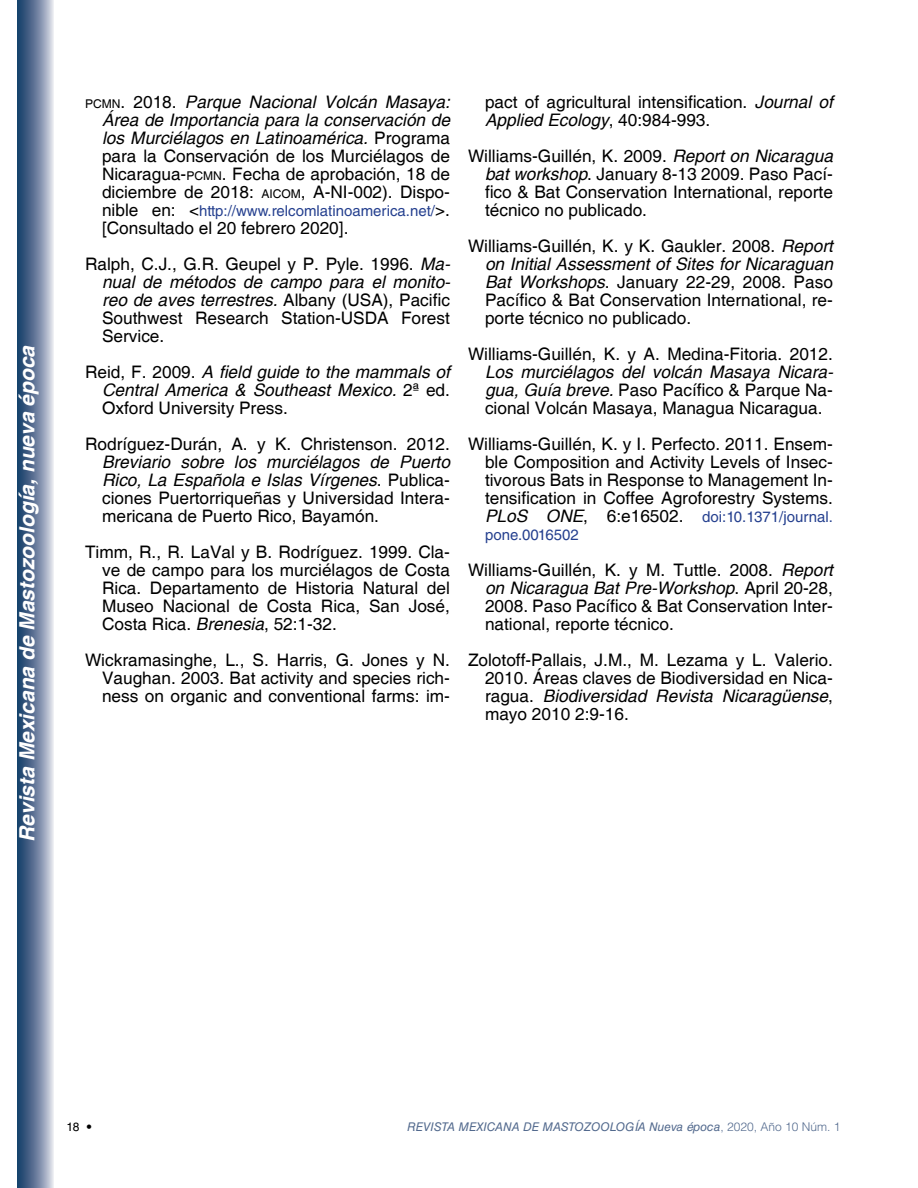
<style>
.page{position:relative;width:918px;height:1188px;background:#fff}
.page>*{position:absolute;margin:0;border:0;box-sizing:border-box;transform-origin:0 0}
.t1{font:italic 700 21px "Helvetica";color:#fff}
.t2{font:17.25px/18px "Helvetica";color:#000;text-align:justify}
.t3{font:italic 17.25px/18px "Helvetica";color:#000;text-align:justify}
.t4{font:15px/18px "Helvetica LT Std";color:#25408f}
.t5{font:italic 12px "Helvetica LT Std";color:#52698d}
.t6{font:12px "Helvetica LT Std";color:#000}
.s1{font-size:12.15px}
.s2{font-style:italic}
.s3{font-family:"Helvetica";font-size:17.25px;color:#000}
.s4{font-style:normal}
.s5{font-family:"Helvetica";font-style:italic;font-size:17.25px;color:#000}
.s6{font-weight:300}
.s7{font-weight:300;font-style:normal}
</style>
<div class="page">
<svg style="left:17px;top:0;width:37px;height:1188px;background:#6f84a1"></svg>
<p class="t1" style="left:14px;top:842px;width:498px;rotate:-90deg">Revista Mexicana de Mastozoología, nueva época</p>
<p class="t2" style="left:102px;top:94px;width:349px;text-indent:-17px"><span class="s1">PCM N</span>. 2018. <span class="s2">Parque Nacional Volcán Masaya:<br>Área de Importancia para la conservación de los Murciélagos en Latinoamérica.</span> Programa para la Conservación de los Murciélagos de Nicaragua-<span class="s1">PCM N</span>. Fecha de aprobación, 18 de diciembre de 2018: <span class="s1">AICOM</span>, A-NI-002). Dispo-</p>
<p class="t4" style="left:102px;top:202px;width:349px"><span class="s3">nible en: &lt;</span>http://www.relcomlatinoamerica.net/<span class="s3">&gt;.</span></p>
<p class="t2" style="left:85px;top:211px;width:367px;line-height:36px;text-indent:17px">[Consultado el 20 febrero 2020].<br>Ralph, C.J., G.R. Geupel y P. Pyle. 1996. <span class="s2">Ma-</span></p>
<p class="t2" style="left:102px;top:274px;width:350px"><span class="s2">nual de métodos de campo para el monito&shy;reo de aves terrestres.</span> Albany (USA), Pacific Southwest Research Station-USDA Forest Service.</p>
<p class="t3" style="left:102px;top:364px;width:349px;text-indent:-17px"><span class="s4">Reid, F. 2009.</span> A field guide to the mammals of Central America &amp; Southeast Mexico. <span class="s4">2ª ed.<br>Oxford University Press.</span></p>
<p class="t2" style="left:85px;top:436px;width:366px">Rodríguez-Durán, A. y K. Christenson. 2012.</p>
<p class="t2" style="left:102px;top:454px;width:349px"><span class="s2">Breviario sobre los murciélagos de Puerto Rico, La Española e Islas Vírgenes</span>. Publica&shy;ciones Puertorriqueñas y Universidad Intera&shy;mericana de Puerto Rico, Bayamón.</p>
<p class="t2" style="left:102px;top:543px;width:349px;text-indent:-17px">Timm, R., R. LaVal y B. Rodríguez. 1999. Cla&shy;ve de campo para los murciélagos de Costa Rica. Departamento de Historia Natural del Museo Nacional de Costa Rica, San José, Costa Rica. <span class="s2">Brenesia</span>, 52:1-32.</p>
<p class="t2" style="left:102px;top:651px;width:349px;text-indent:-17px">Wickramasinghe, L., S. Harris, G. Jones y N.<br>Vaughan. 2003. Bat activity and species rich&shy;ness on organic and conventional farms: im-</p>
<p class="t2" style="left:485px;top:93px;width:349px">pact of agricultural intensification. <span class="s2">Journal of<br>Applied Ecology</span>, 40:984-993.</p>
<p class="t2" style="left:485px;top:147px;width:349px;text-indent:-17px">Williams-Guillén, K. 2009. <span class="s2">Report on Nicaragua bat workshop</span>. January 8-13 2009. Paso Pací&shy;fico &amp; Bat Conservation International, reporte técnico no publicado.</p>
<p class="t2" style="left:485px;top:237px;width:349px;text-indent:-17px">Williams-Guillén, K. y K. Gaukler. 2008. <span class="s2">Report on Initial Assessment of Sites for Nicaraguan Bat Workshops</span>. January 22-29, 2008. Paso Pacífico &amp; Bat Conservation International, re&shy;porte técnico no publicado.</p>
<p class="t2" style="left:468px;top:345px;width:366px">Williams-Guillén, K. y A. Medina-Fitoria. 2012.</p>
<p class="t2" style="left:485px;top:363px;width:350px"><span class="s2">Los murciélagos del volcán Masaya Nicara&shy;gua, Guía breve.</span> Paso Pacífico &amp; Parque Na&shy;cional Volcán Masaya, Managua Nicaragua.</p>
<p class="t2" style="left:485px;top:435px;width:349px;text-indent:-17px">Williams-Guillén, K. y I. Perfecto. 2011. Ensem&shy;ble Composition and Activity Levels of Insec&shy;tivorous Bats in Response to Management In&shy;tensification in Coffee Agroforestry Systems.</p>
<p class="t4" style="left:485px;top:508px;width:349px"><span class="s5">PLoS ONE</span><span class="s3">, 6:e16502.</span> doi:10.1371/journal. pone.0016502</p>
<p class="t2" style="left:485px;top:562px;width:349px;text-indent:-17px">Williams-Guillén, K. y M. Tuttle. 2008. <span class="s2">Report on Nicaragua Bat Pre-Workshop</span>. April 20-28, 2008. Paso Pacífico &amp; Bat Conservation Inter&shy;national, reporte técnico.</p>
<p class="t2" style="left:485px;top:652px;width:349px;text-indent:-17px">Zolotoff-Pallais, J.M., M. Lezama y L. Valerio.<br>2010. Áreas claves de Biodiversidad en Nica&shy;ragua. <span class="s2">Biodiversidad Revista Nicaragüense</span>, mayo 2010 2:9-16.</p>
<p class="t6" style="left:67px;top:1120px;width:27px">18 <span class="s6">•</span></p>
<p class="t5" style="left:407px;top:1120px;width:435px">REVISTA MEXICANA DE MASTOZOOLOGÍA NUEVA ÉPOCA<span class="s7">, 2020, Año 10 Núm. 1</span></p>
</div>
